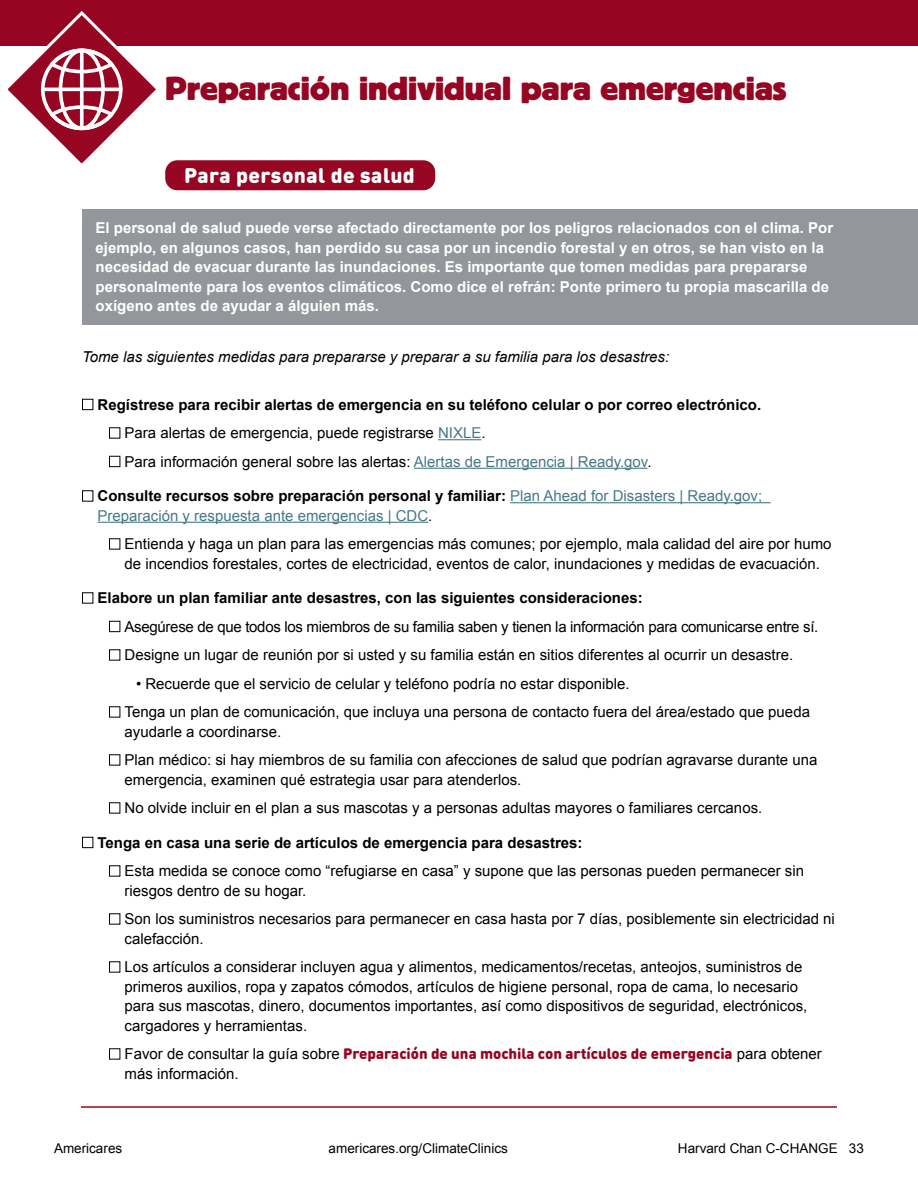
<style>
.page{position:relative;width:918px;height:1188px;background:#fff}
.page>*{position:absolute;margin:0;border:0;box-sizing:border-box;transform-origin:0 0}
.t1{font:700 33px "Block Berthold BQ";color:#960622}
.t2{font:900 21px "DIN Round OT";letter-spacing:.02em;color:#fff}
.t3{font:15px/19.5px "Arial";color:#000}
.t4{font:700 15px/19.5px "Arial";color:#fff}
.t5{font:700 15px "Arial";color:#000}
.t6{font:15px/19.5px "Arial";color:#467886}
.t7{font:15px "Arial";letter-spacing:-.02em;color:#000}
.t8{font:900 15px "DIN Round Pro";color:#960622}
.t9{font:italic 15px "Arial";color:#000}
.t10{font:13.5px "Arial";color:#000}
.s1{color:#467886}
.s2{color:#000}
.s3{font-weight:700;color:#000}
.s4{font-family:"Arial";font-weight:400;color:#000}
</style>
<div class="page">
<hr style="left:81px;top:1106px;width:756px;height:2px;background:#960622">
<div style="left:165px;top:160px;width:270px;height:30px;background:#960622;border-radius:12px"></div>
<hr style="left:438px;top:439px;width:43px;height:1px;background:#467886">
<hr style="left:414px;top:468px;width:233px;height:1px;background:#467886">
<hr style="left:510px;top:502px;width:261px;height:1px;background:#467886">
<hr style="left:98px;top:522px;width:330px;height:1px;background:#467886">
<div style="left:0;top:0;width:918px;height:46px;background:#960622"></div>
<div style="left:82px;top:209px;width:836px;height:116px;background:#93979c"></div>
<svg style="left:8px;top:11px;width:148px;height:153px"></svg>
<svg style="left:80px;top:50px;width:4px;height:78px"></svg>
<h1 class="t1" style="left:165px;top:70px;width:623px">Preparación individual para emergencias</h1>
<h2 class="t2" style="left:184px;top:162px;width:232px">Para personal de salud</h2>
<p class="t4" style="left:96px;top:219px;width:739px">El personal de salud puede verse afectado directamente por los peligros relacionados con el clima. Por ejemplo, en algunos casos, han perdido su casa por un incendio forestal y en otros, se han visto en la necesidad de evacuar durante las inundaciones. Es importante que tomen medidas para prepararse personalmente para los eventos climáticos. Como dice el refrán: Ponte primero tu propia mascarilla de oxígeno antes de ayudar a álguien más.</p>
<p class="t9" style="left:82px;top:347px;width:589px">Tome las siguientes medidas para prepararse y preparar a su familia para los desastres:</p>
<p class="t5" style="left:82px;top:395px;width:681px">■ Regístrese para recibir alertas de emergencia en su teléfono celular o por correo electrónico.</p>
<p class="t3" style="left:109px;top:423px;width:378px">■ Para alertas de emergencia, puede registrarse <span class="s1">NIXLE</span>.</p>
<p class="t3" style="left:109px;top:452px;width:544px">■ Para información general sobre las alertas: <span class="s1">Alertas de Emergencia | Ready.gov</span>.</p>
<p class="t6" style="left:98px;top:486px;width:666px;text-indent:-16px"><span class="s2">■</span> <span class="s3">Consulte recursos sobre preparación personal y familiar:</span> Plan Ahead for Disasters | Ready.gov;<br>Preparación y respuesta ante emergencias | CDC<span class="s2">.</span></p>
<p class="t3" style="left:109px;top:534px;width:724px;text-align:center">■ Entienda y haga un plan para las emergencias más comunes; por ejemplo, mala calidad del aire por humo de incendios forestales, cortes de electricidad, eventos de calor, inundaciones y medidas de evacuación.</p>
<p class="t5" style="left:82px;top:588px;width:562px">■ Elabore un plan familiar ante desastres, con las siguientes consideraciones:</p>
<p class="t7" style="left:109px;top:617px;width:711px">■ Asegúrese de que todos los miembros de su familia saben y tienen la información para comunicarse entre sí.</p>
<p class="t3" style="left:109px;top:645px;width:686px">■ Designe un lugar de reunión por si usted y su familia están en sitios diferentes al ocurrir un desastre.</p>
<p class="t3" style="left:136px;top:674px;width:495px">• Recuerde que el servicio de celular y teléfono podría no estar disponible.</p>
<p class="t3" style="left:125px;top:702px;width:687px;text-indent:-16px">■ Tenga un plan de comunicación, que incluya una persona de contacto fuera del área/estado que pueda ayudarle a coordinarse.</p>
<p class="t3" style="left:125px;top:750px;width:694px;text-indent:-16px">■ Plan médico: si hay miembros de su familia con afecciones de salud que podrían agravarse durante una emergencia, examinen qué estrategia usar para atenderlos.</p>
<p class="t3" style="left:109px;top:798px;width:655px">■ No olvide incluir en el plan a sus mascotas y a personas adultas mayores o familiares cercanos.</p>
<p class="t5" style="left:82px;top:833px;width:502px">■ Tenga en casa una serie de artículos de emergencia para desastres:</p>
<p class="t3" style="left:125px;top:861px;width:681px;text-indent:-16px">■ Esta medida se conoce como “refugiarse en casa” y supone que las personas pueden permanecer sin riesgos dentro de su hogar.</p>
<p class="t3" style="left:125px;top:909px;width:712px;text-indent:-16px">■ Son los suministros necesarios para permanecer en casa hasta por 7 días, posiblemente sin electricidad ni calefacción.</p>
<p class="t3" style="left:125px;top:957px;width:684px;text-indent:-16px">■ Los artículos a considerar incluyen agua y alimentos, medicamentos/recetas, anteojos, suministros de primeros auxilios, ropa y zapatos cómodos, artículos de higiene personal, ropa de cama, lo necesario para sus mascotas, dinero, documentos importantes, así como dispositivos de seguridad, electrónicos, cargadores y herramientas.</p>
<p class="t8" style="left:109px;top:1042px;width:714px"><span class="s2">■</span> <span class="s4">Favor de consultar la guía sobre</span> Preparación de una mochila con artículos de emergencia <span class="s4">para obtener</span></p>
<p class="t3" style="left:125px;top:1064px;width:116px">más información.</p>
<p class="t10" style="left:54px;top:1139px;width:70px">Americares</p>
<p class="t10" style="left:329px;top:1139px;width:181px">americares.org/ClimateClinics</p>
<p class="t10" style="left:678px;top:1139px;width:188px">Harvard Chan C-CHANGE 33</p>
</div>
